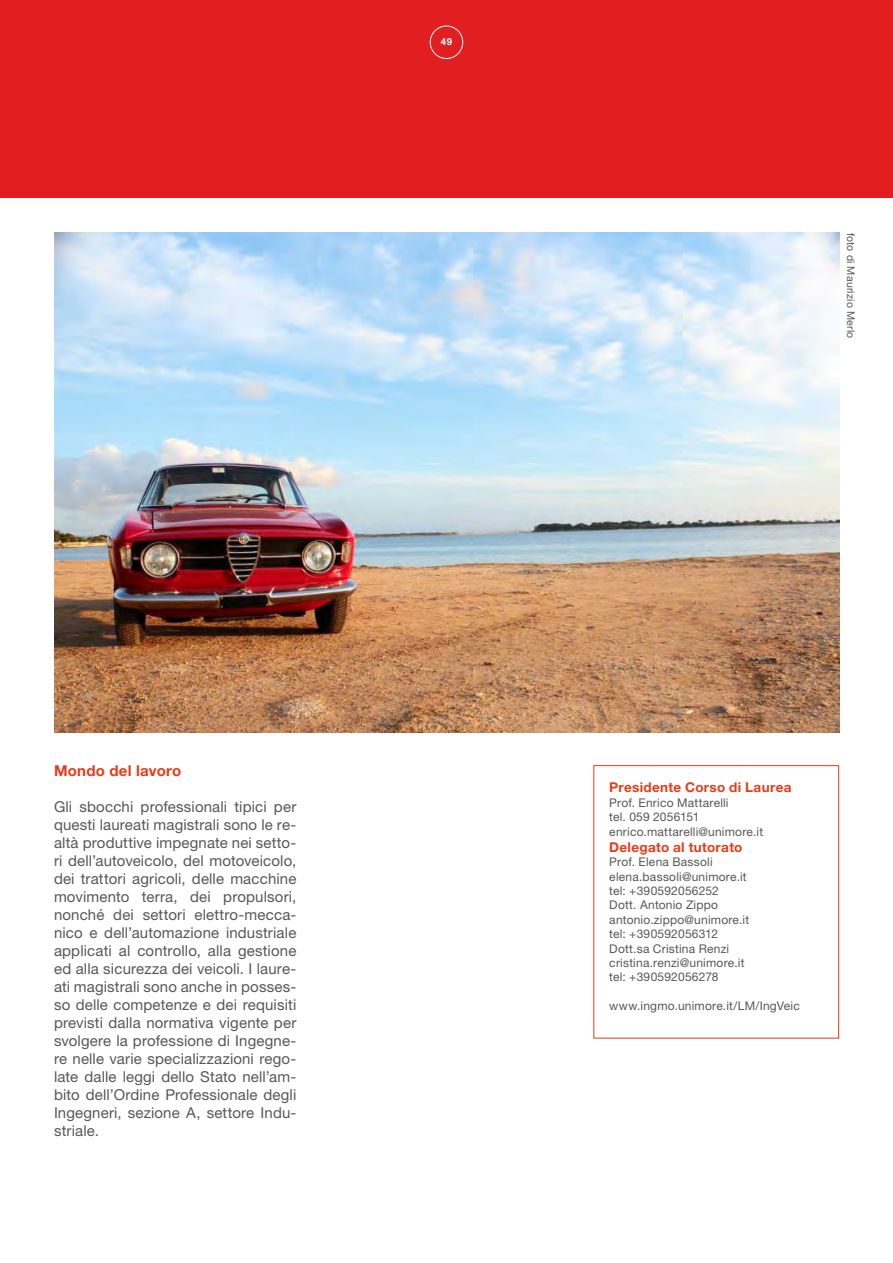
<style>
.page{position:relative;width:893px;height:1263px;background:#fff}
.page>*{position:absolute;margin:0;border:0;box-sizing:border-box;transform-origin:0 0}
.t1{font:15px/18px "Helvetica Neue LT Std";letter-spacing:.01em;color:#575756;text-align:justify}
.t2{font:15px "Helvetica Neue LT Std Bd 2";letter-spacing:.02em;color:#e73b18}
.t3{font:13.5px "Helvetica Neue LT Std Bd 2";letter-spacing:.025em;color:#e73b18}
.t4{font:12px/14.4px "Helvetica Neue LT Std";letter-spacing:.02em;color:#575756}
.t5{font:10.5px "Helvetica Neue LT Std";letter-spacing:.02em;color:#575756}
.t6{font:9.75px "Helvetica Neue LT Std Bd 2";color:#fff}
</style>
<div class="page">
<img style="left:54px;top:233px;width:785px;height:499px">
<div style="left:594px;top:765px;width:245px;height:273px;border:1px solid #e73b18"></div>
<div style="left:0;top:0;width:893px;height:197px;background:#e11f21"></div>
<div style="left:430px;top:26px;width:33px;height:33px;border:1px solid #fff;border-radius:50%"></div>
<p class="t6" style="left:441px;top:35px;width:13px">49</p>
<p class="t5" style="left:857px;top:233px;width:107px;rotate:90deg">foto di Maurizio Merlo</p>
<p class="t2" style="left:54px;top:761px;width:129px">Mondo del lavoro</p>
<p class="t1" style="left:54px;top:798px;width:244px">Gli sbocchi professionali tipici per questi laureati magistrali sono le re&shy;altà produttive impegnate nei setto&shy;ri dell’autoveicolo, del motoveicolo, dei trattori agricoli, delle macchine movimento terra, dei propulsori, nonché dei settori elettro-mecca&shy;nico e dell’automazione industriale applicati al controllo, alla gestione ed alla sicurezza dei veicoli. I laure&shy;ati magistrali sono anche in posses&shy;so delle competenze e dei requisiti previsti dalla normativa vigente per svolgere la professione di Ingegne&shy;re nelle varie specializzazioni rego&shy;late dalle leggi dello Stato nell’am&shy;bito dell’Ordine Professionale degli Ingegneri, sezione A, settore Indu&shy;striale.</p>
<p class="t3" style="left:609px;top:779px;width:184px">Presidente Corso di Laurea</p>
<p class="t4" style="left:609px;top:795px;width:155px">Prof. Enrico Mattarelli<br>tel. 059 2056151 enrico.mattarelli@unimore.it</p>
<p class="t3" style="left:609px;top:839px;width:135px">Delegato al tutorato</p>
<p class="t4" style="left:609px;top:855px;width:141px">Prof. Elena Bassoli elena.bassoli@unimore.it tel: +390592056252<br>Dott. Antonio Zippo antonio.zippo@unimore.it tel: +390592056312<br>Dott.sa Cristina Renzi cristina.renzi@unimore.it tel: +390592056278</p>
<p class="t4" style="left:609px;top:999px;width:192px">www.ingmo.unimore.it/LM/IngVeic</p>
</div>
